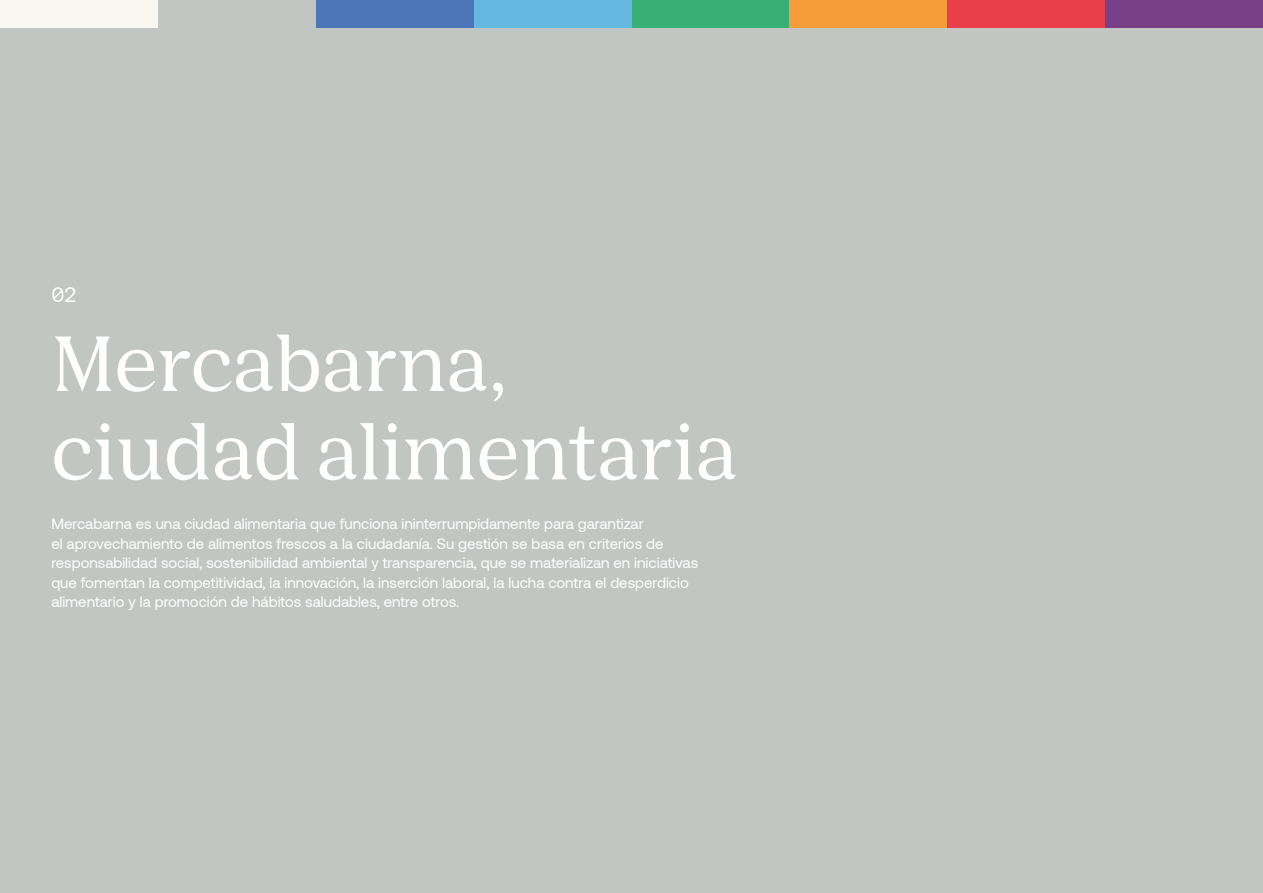
<style>
.page{position:relative;width:1263px;height:893px;background:#c1c6c3}
.page>*{position:absolute;margin:0;border:0;box-sizing:border-box;transform-origin:0 0}
.t1{font:600 75px/88.5px "Nib Pro";color:#fff}
.t2{font:21px "Aeonik";color:#fff}
.t3{font:15px/19.5px "Aeonik";color:#fff}
</style>
<div class="page">
<div style="left:316px;top:0;width:158px;height:27px;background:#4c76b8"></div>
<div style="left:631px;top:0;width:158px;height:27px;background:#37af76"></div>
<div style="left:947px;top:0;width:158px;height:27px;background:#e83f4b"></div>
<div style="left:1105px;top:0;width:158px;height:27px;background:#784086"></div>
<div style="left:0;top:0;width:158px;height:27px;background:#f8f7f0"></div>
<div style="left:474px;top:0;width:157px;height:27px;background:#64b8e1"></div>
<div style="left:789px;top:0;width:158px;height:27px;background:#f59d3b"></div>
<h2 class="t2" style="left:51px;top:283px;width:26px">02</h2>
<h1 class="t1" style="left:51px;top:322px;width:688px">Mercabarna, ciudad alimentaria</h1>
<p class="t3" style="left:51px;top:514px;width:648px">Mercabarna es una ciudad alimentaria que funciona ininterrumpidamente para garantizar<br>el aprovechamiento de alimentos frescos a la ciudadanía. Su gestión se basa en criterios de responsabilidad social, sostenibilidad ambiental y transparencia, que se materializan en iniciativas que fomentan la competitividad, la innovación, la inserción laboral, la lucha contra el desperdicio alimentario y la promoción de hábitos saludables, entre otros.</p>
</div>
